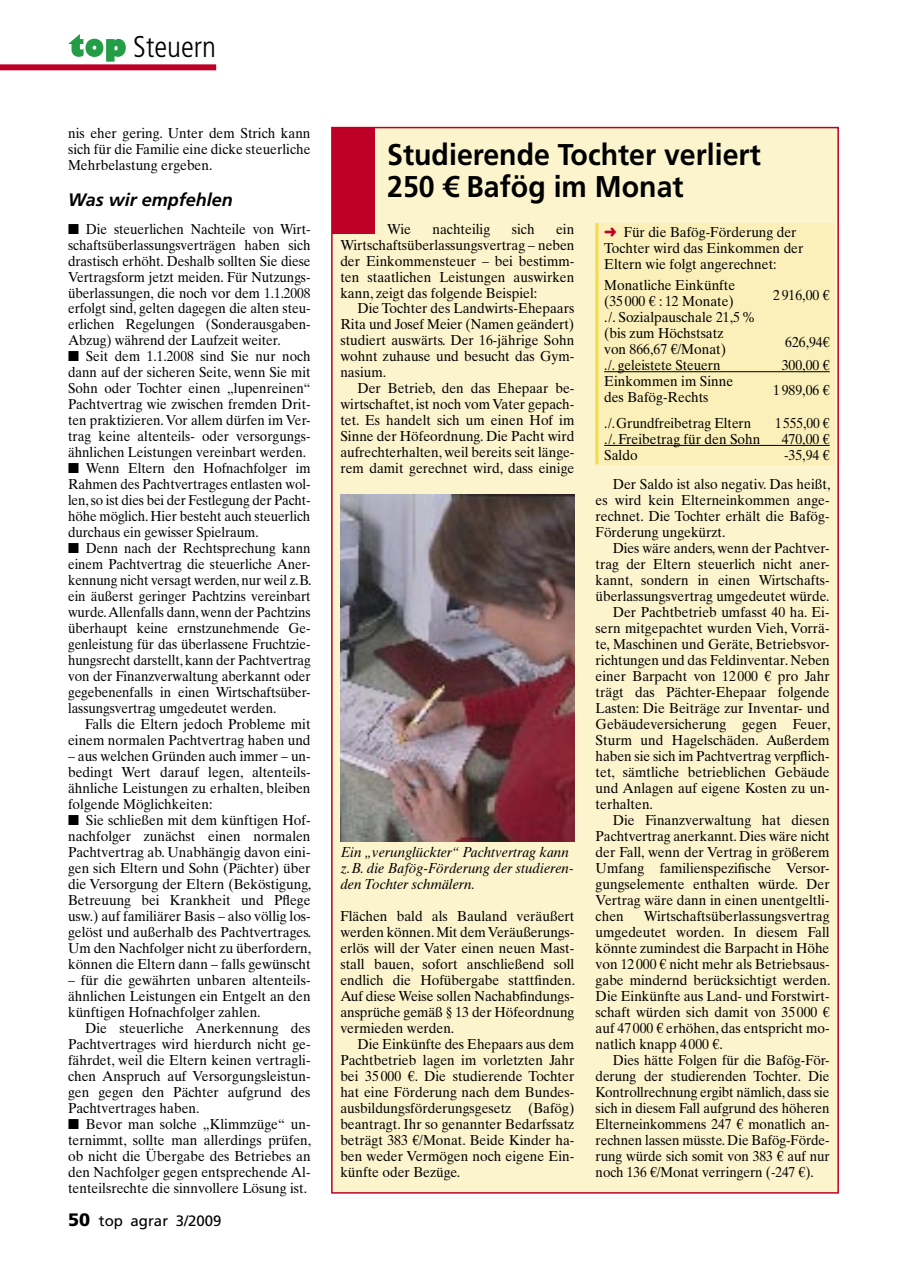
<style>
.page{position:relative;width:902px;height:1263px;background:#fff}
.page>*{position:absolute;margin:0;border:0;box-sizing:border-box;transform-origin:0 0}
.Überschrift_Magazin{font:700 30px/31.5px "Frutiger LT";color:#000;scale:.95 1}
.t1{font:300 condensed 30px "Frutiger LT";color:#000}
.Zwischenüberschrift_2zeilig{font:italic 700 18px "Frutiger LT";color:#000}
.t2{font:15px "Frutiger LT";color:#000}
.Fließtext{font:14.4px/16px "Times Ten LT";color:#000;text-align:justify;scale:.95 1}
.Aufzählungspunkte{font:14.4px/16px "Times Ten LT";color:#000;text-align:justify;scale:.93 1}
.Aufzählungspunkte-2{font:14.4px/16px "Times Ten LT";color:#000;text-align:justify;scale:.95 1}
.Aufzählungspunkte-3{font:14.4px/16px "Times Ten LT";color:#000;text-align:justify;scale:.92 1}
.Fließtext-2{font:14.4px/16px "Times Ten LT";color:#000;text-align:justify;scale:.93 1}
.Flattersatz{font:14.4px/16px "Times Ten LT";color:#000;scale:.95 1}
.Fließtext-3{font:14.4px/16px "Times Ten LT";color:#000;text-align:justify;scale:.94 1}
.Bildtext{font:italic 14.4px/16px "Times Ten LT";color:#000;scale:.95 1}
.Flattersatz-2{font:14.4px "Times Ten LT";color:#000;scale:.93 1}
.s1{font-weight:900;font-size:18px}
.s2{color:#be0027}
</style>
<div class="page">
<div style="left:0;top:64px;width:216px;height:6px;background:#be0027"></div>
<svg style="left:68px;top:34px;width:58px;height:28px"></svg>
<div style="left:332px;top:128px;width:506px;height:1065px;background:#fcf4cc"></div>
<div style="left:595px;top:223px;width:239px;height:242px;background:#fbf0ba"></div>
<hr style="left:604px;top:371px;width:225px;height:1px;background:#000">
<hr style="left:604px;top:445px;width:225px;height:1px;background:#000">
<hr style="left:595px;top:223px;width:3px;height:241px;background:#f0db4b">
<img style="left:340px;top:494px;width:234px;height:347px">
<div style="left:332px;top:128px;width:42px;height:106px;background:#be0027"></div>
<h1 class="t1" style="left:133px;top:29px;width:84px">Steuern</h1>
<p class="Fließtext" style="left:68px;top:125px;width:257px">nis eher gering. Unter dem Strich kann sich für die Familie eine dicke steuerliche Mehrbelastung ergeben.</p>
<p class="Zwischenüberschrift_2zeilig" style="left:68px;top:189px;width:166px">Was wir empfehlen</p>
<p class="Aufzählungspunkte" style="left:68px;top:220px;width:262px">■ Die steuerlichen Nachteile von Wirt&shy;schaftsüberlassungsverträgen haben sich drastisch erhöht. Deshalb sollten Sie diese Vertragsform jetzt meiden. Für Nutzungs&shy;überlassungen, die noch vor dem 1.1.2008 erfolgt sind, gelten dagegen die alten steu&shy;erlichen Regelungen (Sonderausgaben-Abzug) während der Laufzeit weiter.</p>
<p class="Aufzählungspunkte" style="left:68px;top:348px;width:262px">■ Seit dem 1.1.2008 sind Sie nur noch dann auf der sicheren Seite, wenn Sie mit Sohn oder Tochter einen „lupenreinen“ Pachtvertrag wie zwischen fremden Drit&shy;ten praktizieren. Vor allem dürfen im Ver&shy;trag keine altenteils- oder versorgungs&shy;ähnlichen Leistungen vereinbart werden.</p>
<p class="Aufzählungspunkte" style="left:68px;top:460px;width:262px">■ Wenn Eltern den Hofnachfolger im Rahmen des Pachtvertrages entlasten wol&shy;len, so ist dies bei der Festlegung der Pacht&shy;höhe möglich. Hier besteht auch steuerlich durchaus ein gewisser Spielraum.</p>
<p class="Aufzählungspunkte-3" style="left:68px;top:540px;width:266px">■ Denn nach der Rechtsprechung kann einem Pachtvertrag die steuerliche Aner&shy;kennung nicht versagt werden, nur weil z. B. ein äußerst geringer Pachtzins vereinbart wurde. Allenfalls dann, wenn der Pachtzins überhaupt keine ernstzunehmende Ge&shy;genleistung für das überlassene Fruchtzie&shy;hungsrecht darstellt, kann der Pachtvertrag von der Finanzverwaltung aberkannt oder gegebenenfalls in einen Wirtschaftsüber&shy;lassungsvertrag umgedeutet werden.</p>
<p class="Fließtext" style="left:68px;top:716px;width:257px;text-align:right">Falls die Eltern jedoch Probleme mit einem normalen Pachtvertrag haben und</p>
<p class="Fließtext" style="left:68px;top:748px;width:257px">– aus welchen Gründen auch immer – un&shy;bedingt Wert darauf legen, altenteils&shy;ähnliche Leistungen zu erhalten, bleiben folgende Möglichkeiten:</p>
<p class="Aufzählungspunkte-2" style="left:68px;top:812px;width:257px">■ Sie schließen mit dem künftigen Hof&shy;nachfolger zunächst einen normalen Pachtvertrag ab. Unabhängig davon eini&shy;gen sich Eltern und Sohn (Pächter) über die Versorgung der Eltern (Beköstigung, Betreuung bei Krankheit und Pflege usw.) auf familiärer Basis – also völlig los&shy;gelöst und außerhalb des Pachtvertrages.<br>Um den Nachfolger nicht zu überfordern, können die Eltern dann – falls gewünscht</p>
<p class="Aufzählungspunkte-2" style="left:68px;top:972px;width:257px">– für die gewährten unbaren altenteils&shy;ähnlichen Leistungen ein Entgelt an den künftigen Hofnachfolger zahlen.</p>
<p class="Fließtext" style="left:68px;top:1020px;width:257px;text-indent:17px">Die steuerliche Anerkennung des Pachtvertrages wird hierdurch nicht ge&shy;fährdet, weil die Eltern keinen vertragli&shy;chen Anspruch auf Versorgungsleistun&shy;gen gegen den Pächter aufgrund des Pachtvertrages haben.</p>
<p class="Aufzählungspunkte-2" style="left:68px;top:1116px;width:257px">■ Bevor man solche „Klimmzüge“ un&shy;ternimmt, sollte man allerdings prüfen, ob nicht die Übergabe des Betriebes an den Nachfolger gegen entsprechende Al&shy;tenteilsrechte die sinnvollere Lösung ist.</p>
<p class="t2" style="left:68px;top:1212px;width:155px"><span class="s1">50</span> top agrar 3/2009</p>
<p class="Überschrift_Magazin" style="left:387px;top:139px;width:394px">Studierende Tochter verliert<br>250 € Bafög im Monat</p>
<p class="Fließtext" style="left:387px;top:220px;width:27px">Wie</p>
<p class="Fließtext" style="left:432px;top:220px;width:62px">nachteilig</p>
<p class="Fließtext" style="left:511px;top:220px;width:25px">sich</p>
<p class="Fließtext" style="left:340px;top:220px;width:248px;text-indent:216px">ein Wirtschaftsüberlassungsvertrag – neben der Einkommensteuer – bei bestimm&shy;ten staatlichen Leistungen auswirken kann, zeigt das folgende Beispiel:</p>
<p class="Fließtext" style="left:340px;top:300px;width:248px;text-indent:17px">Die Tochter des Landwirts-Ehepaars Rita und Josef Meier (Namen geändert) studiert auswärts. Der 16-jährige Sohn wohnt zuhause und besucht das Gym&shy;nasium.</p>
<p class="Fließtext" style="left:340px;top:380px;width:248px;text-indent:17px">Der Betrieb, den das Ehepaar be&shy;wirtschaftet, ist noch vom Vater gepach&shy;tet. Es handelt sich um einen Hof im Sinne der Höfeordnung. Die Pacht wird aufrechterhalten, weil bereits seit länge&shy;rem damit gerechnet wird, dass einige</p>
<p class="Fließtext" style="left:604px;top:224px;width:211px;text-align:left"><span class="s2">➜</span> Für die Bafög-Förderung der<br>Tochter wird das Einkommen der<br>Eltern wie folgt angerechnet:</p>
<p class="Flattersatz" style="left:604px;top:277px;width:139px">Monatliche Einkünfte (35 000 € : 12 Monate)</p>
<p class="Flattersatz" style="left:773px;top:287px;width:61px">2 916,00 €</p>
<p class="Flattersatz" style="left:604px;top:309px;width:161px">. /. Sozialpauschale 21,5 % (bis zum Höchstsatz<br>von 866,67 €/Monat)</p>
<p class="Flattersatz" style="left:785px;top:334px;width:48px">626,94€</p>
<p class="Flattersatz-2" style="left:604px;top:357px;width:126px">. /. geleistete Steuern</p>
<p class="Flattersatz" style="left:781px;top:357px;width:52px">300,00 €</p>
<p class="Flattersatz" style="left:604px;top:373px;width:137px">Einkommen im Sinne</p>
<p class="Flattersatz" style="left:773px;top:382px;width:61px">1 989,06 €</p>
<p class="Flattersatz" style="left:604px;top:389px;width:111px">des Bafög-Rechts</p>
<p class="Flattersatz-2" style="left:604px;top:414px;width:160px">. /. Grundfreibetrag Eltern</p>
<p class="Flattersatz-2" style="left:775px;top:414px;width:60px">1 555,00 €</p>
<p class="Flattersatz" style="left:604px;top:431px;width:166px">. /. Freibetrag für den Sohn</p>
<p class="Flattersatz" style="left:781px;top:431px;width:52px">470,00 €</p>
<p class="Fließtext" style="left:604px;top:447px;width:37px">Saldo</p>
<p class="Fließtext" style="left:784px;top:447px;width:49px">-35,94 €</p>
<p class="Fließtext" style="left:595px;top:476px;width:248px;text-indent:17px">Der Saldo ist also negativ. Das heißt, es wird kein Elterneinkommen ange&shy;rechnet. Die Tochter erhält die Bafög-Förderung ungekürzt.</p>
<p class="Fließtext-3" style="left:595px;top:540px;width:250px;text-indent:17px">Dies wäre anders, wenn der Pachtver&shy;trag der Eltern steuerlich nicht aner&shy;kannt, sondern in einen Wirtschafts&shy;überlassungsvertrag umgedeutet würde.</p>
<p class="Fließtext" style="left:595px;top:604px;width:248px;text-indent:17px">Der Pachtbetrieb umfasst 40 ha. Ei&shy;sern mitgepachtet wurden Vieh, Vorrä&shy;te, Maschinen und Geräte, Betriebsvor&shy;richtungen und das Feldinventar. Neben einer Barpacht von 12 000 € pro Jahr trägt das Pächter-Ehepaar folgende Lasten: Die Beiträge zur Inventar- und Gebäudeversicherung gegen Feuer, Sturm und Hagelschäden. Außerdem haben sie sich im Pachtvertrag verpflich&shy;tet, sämtliche betrieblichen Gebäude und Anlagen auf eigene Kosten zu un&shy;terhalten.</p>
<p class="Fließtext" style="left:595px;top:812px;width:248px;text-indent:17px">Die Finanzverwaltung hat diesen Pachtvertrag anerkannt. Dies wäre nicht der Fall, wenn der Vertrag in größerem Umfang familienspezifische Versor&shy;gungselemente enthalten würde. Der Vertrag wäre dann in einen unentgeltli&shy;chen</p>
<p class="Bildtext" style="left:340px;top:844px;width:247px">Ein „verunglückter“ Pachtvertrag kann z. B. die Bafög-Förderung der studieren&shy;den Tochter schmälern.</p>
<p class="Fließtext" style="left:595px;top:908px;width:248px;text-indent:48px">Wirtschaftsüberlassungsvertrag umgedeutet worden. In diesem Fall könnte zumindest die Barpacht in Höhe von 12 000 € nicht mehr als Betriebsaus&shy;gabe mindernd berücksichtigt werden.<br>Die Einkünfte aus Land- und Forstwirt&shy;schaft würden sich damit von 35 000 € auf 47 000 € erhöhen, das entspricht mo&shy;natlich knapp 4 000 €.</p>
<p class="Fließtext-2" style="left:595px;top:1052px;width:253px;text-indent:17px">Dies hätte Folgen für die Bafög-För&shy;derung der studierenden Tochter. Die Kontrollrechnung ergibt nämlich, dass sie sich in diesem Fall aufgrund des höheren Elterneinkommens 247 € monatlich an&shy;rechnen lassen müsste. Die Bafög-Förde&shy;rung würde sich somit von 383 € auf nur noch 136 €/Monat verringern (-247 €).</p>
<p class="Fließtext" style="left:340px;top:908px;width:248px">Flächen bald als Bauland veräußert werden können. Mit dem Veräußerungs&shy;erlös will der Vater einen neuen Mast&shy;stall bauen, sofort anschließend soll endlich die Hofübergabe stattfinden.<br>Auf diese Weise sollen Nachabfindungs&shy;ansprüche gemäß § 13 der Höfeordnung vermieden werden.</p>
<p class="Fließtext" style="left:340px;top:1036px;width:248px;text-indent:17px">Die Einkünfte des Ehepaars aus dem Pachtbetrieb lagen im vorletzten Jahr bei 35 000 €. Die studierende Tochter hat eine Förderung nach dem Bundes&shy;ausbildungsförderungsgesetz (Bafög) beantragt. Ihr so genannter Bedarfssatz beträgt 383 €/Monat. Beide Kinder ha&shy;ben weder Vermögen noch eigene Ein&shy;künfte oder Bezüge.</p>
</div>
